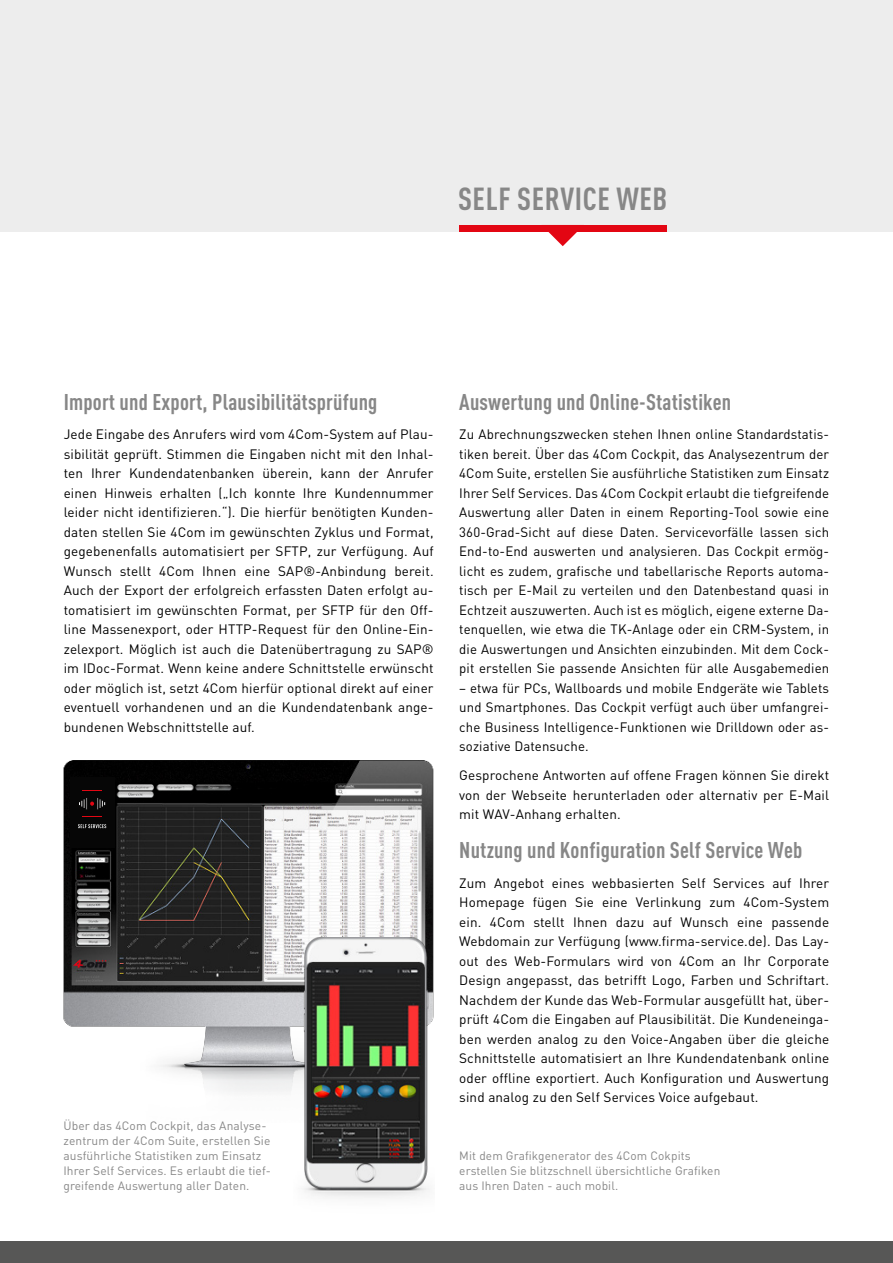
<style>
.page{position:relative;width:893px;height:1263px;background:#fff}
.page>*{position:absolute;margin:0;border:0;box-sizing:border-box;transform-origin:0 0}
.t1{font:700 condensed 31.5px "DINOT";letter-spacing:.02em;color:#878787}
.t2{font:700 condensed 22.5px "DINOT";letter-spacing:.01em;color:#878787}
.t3{font:13.5px/19.5px "DINOT";letter-spacing:.01em;color:#000;text-align:justify}
.t4{font:12px/15px "DINOT";letter-spacing:.01em;color:#878787}
</style>
<div class="page">
<div style="left:0;top:1242px;width:893px;height:21px;background:#575756"></div>
<div style="left:0;top:0;width:893px;height:231px;background:#ededed"></div>
<div style="left:459px;top:225px;width:208px;height:6px;background:#e30613"></div>
<svg style="left:541px;top:231px;width:43px;height:15px"></svg>
<img style="left:63px;top:760px;width:371px;height:332px">
<img style="left:293px;top:937px;width:141px;height:261px">
<div style="left:70px;top:777px;width:44px;height:70px;background:#060606"></div>
<svg style="left:78px;top:824px;width:28px;height:4px"></svg>
<svg style="left:83px;top:790px;width:19px;height:1px"></svg>
<svg style="left:83px;top:816px;width:19px;height:1px"></svg>
<svg style="left:79px;top:798px;width:26px;height:11px"></svg>
<h1 class="t1" style="left:458px;top:180px;width:211px">SELF SERVICE WEB</h1>
<h2 class="t2" style="left:64px;top:388px;width:315px">Import und Export, Plausibilitätsprüfung</h2>
<p class="t3" style="left:64px;top:424px;width:371px">Jede Eingabe des Anrufers wird vom 4Com-System auf Plau&shy;sibilität geprüft. Stimmen die Eingaben nicht mit den Inhal&shy;ten Ihrer Kundendatenbanken überein, kann der Anrufer einen Hinweis erhalten („Ich konnte Ihre Kundennummer leider nicht identifizieren.“). Die hierfür benötigten Kunden&shy;daten stellen Sie 4Com im gewünschten Zyklus und Format, gegebenenfalls automatisiert per SFTP, zur Verfügung. Auf Wunsch stellt 4Com Ihnen eine SAP®-Anbindung bereit.<br>Auch der Export der erfolgreich erfassten Daten erfolgt au&shy;tomatisiert im gewünschten Format, per SFTP für den Off&shy;line Massenexport, oder HTTP-Request für den Online-Ein&shy;zelexport. Möglich ist auch die Datenübertragung zu SAP® im IDoc-Format. Wenn keine andere Schnittstelle erwünscht oder möglich ist, setzt 4Com hierfür optional direkt auf einer eventuell vorhandenen und an die Kundendatenbank ange&shy;bundenen Webschnittstelle auf.</p>
<p class="t4" style="left:63px;top:1117px;width:209px">Über das 4Com Cockpit, das Analyse&shy;zentrum der 4Com Suite, erstellen Sie ausführliche Statistiken zum Einsatz Ihrer Self Services. Es erlaubt die tief&shy;greifende Auswertung aller Daten.</p>
<h2 class="t2" style="left:459px;top:388px;width:273px">Auswertung und Online-Statistiken</h2>
<p class="t3" style="left:459px;top:424px;width:371px">Zu Abrechnungszwecken stehen Ihnen online Standardstatis&shy;tiken bereit. Über das 4Com Cockpit, das Analysezentrum der 4Com Suite, erstellen Sie ausführliche Statistiken zum Einsatz Ihrer Self Services. Das 4Com Cockpit erlaubt die tiefgreifende Auswertung aller Daten in einem Reporting-Tool sowie eine 360-Grad-Sicht auf diese Daten. Servicevorfälle lassen sich End-to-End auswerten und analysieren. Das Cockpit ermög&shy;licht es zudem, grafische und tabellarische Reports automa&shy;tisch per E-Mail zu verteilen und den Datenbestand quasi in Echtzeit auszuwerten. Auch ist es möglich, eigene externe Da&shy;tenquellen, wie etwa die TK-Anlage oder ein CRM-System, in die Auswertungen und Ansichten einzubinden. Mit dem Cock&shy;pit erstellen Sie passende Ansichten für alle Ausgabemedien</p>
<p class="t3" style="left:459px;top:677px;width:371px">– etwa für PCs, Wallboards und mobile Endgeräte wie Tablets und Smartphones. Das Cockpit verfügt auch über umfangrei&shy;che Business Intelligence-Funktionen wie Drilldown oder as&shy;soziative Datensuche.</p>
<p class="t3" style="left:459px;top:765px;width:371px">Gesprochene Antworten auf offene Fragen können Sie direkt von der Webseite herunterladen oder alternativ per E-Mail mit WAV-Anhang erhalten.</p>
<h2 class="t2" style="left:459px;top:837px;width:345px">Nutzung und Konfiguration Self Service Web</h2>
<p class="t3" style="left:459px;top:872px;width:371px">Zum Angebot eines webbasierten Self Services auf Ihrer Homepage fügen Sie eine Verlinkung zum 4Com-System ein. 4Com stellt Ihnen dazu auf Wunsch eine passende Webdomain zur Verfügung (www.firma-service.de). Das Lay&shy;out des Web-Formulars wird von 4Com an Ihr Corporate Design angepasst, das betrifft Logo, Farben und Schriftart.<br>Nachdem der Kunde das Web-Formular ausgefüllt hat, über&shy;prüft 4Com die Eingaben auf Plausibilität. Die Kundeneinga&shy;ben werden analog zu den Voice-Angaben über die gleiche Schnittstelle automatisiert an Ihre Kundendatenbank online oder offline exportiert. Auch Konfiguration und Auswertung sind analog zu den Self Services Voice aufgebaut.</p>
<p class="t4" style="left:459px;top:1147px;width:263px">Mit dem Grafikgenerator des 4Com Cokpits erstellen Sie blitzschnell übersichtliche Grafiken aus Ihren Daten - auch mobil.</p>
</div>
